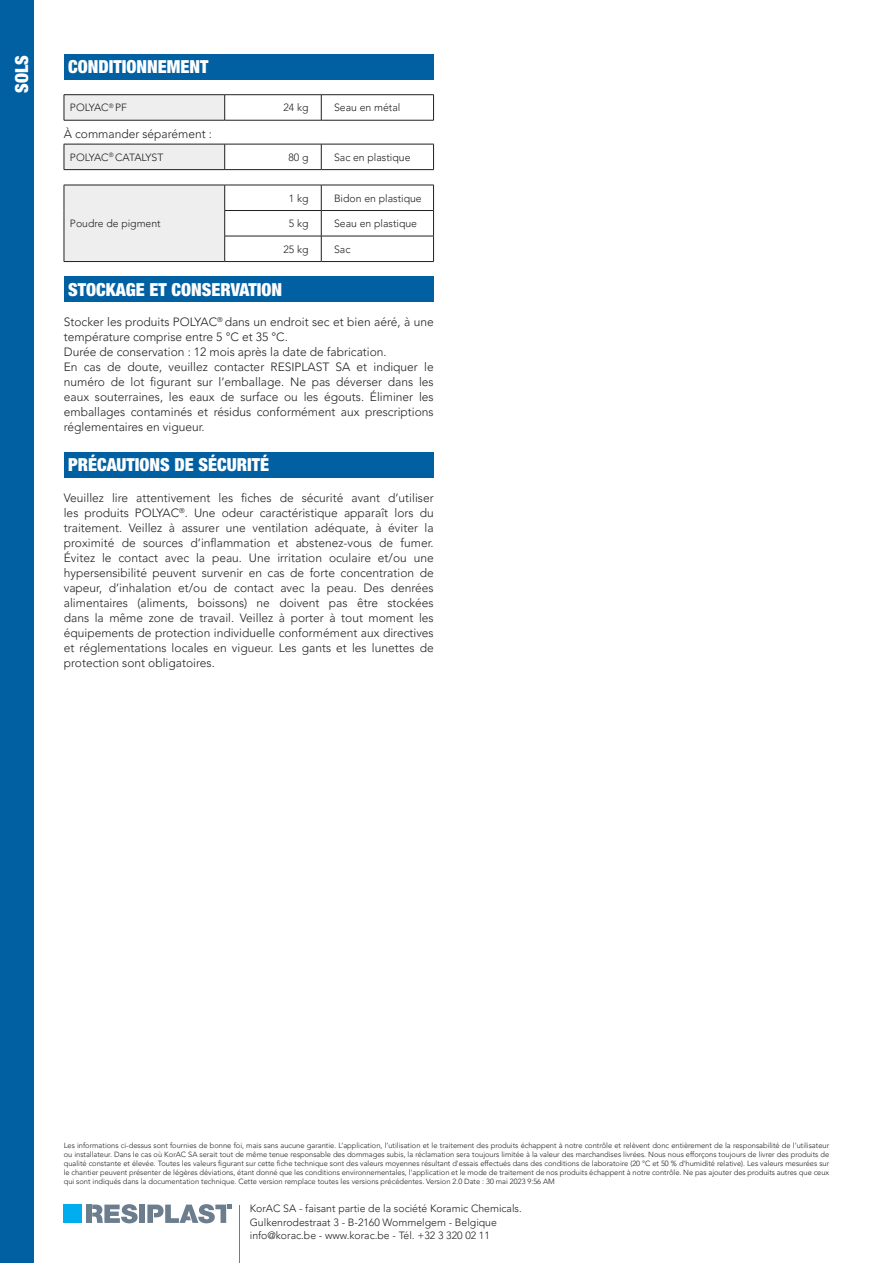
<style>
.page{position:relative;width:893px;height:1263px;background:#fff}
.page>*{position:absolute;margin:0;border:0;box-sizing:border-box;transform-origin:0 0}
.BODY_TEXT{font:900 condensed 18px "Helvetica Neue LT Std";color:#fff}
.BODY_TEXT-2{font:300 12px/15px "Avenir LT Pro";color:#231f20;text-align:justify}
.t1{font:300 10.5px/13.5px "Avenir LT Pro";color:#231f20}
.Body_7{font:300 7.5px/9px "Avenir LT Pro";color:#231f20;text-align:justify}
</style>
<div class="page">
<div style="left:0;top:0;width:34px;height:1263px;background:#0060a2"></div>
<hr style="left:240px;top:1205px;width:1px;height:58px;background:#6c7d8e">
<div style="left:139px;top:1204px;width:6px;height:19px;background:#6c7d8e"></div>
<div style="left:86px;top:1204px;width:5px;height:19px;background:#6c7d8e"></div>
<svg style="left:92px;top:1204px;width:46px;height:19px"></svg>
<svg style="left:147px;top:1204px;width:84px;height:19px"></svg>
<div style="left:64px;top:1204px;width:18px;height:19px;background:#00aeef"></div>
<div style="left:64px;top:54px;width:369px;height:26px;background:#0060a2"></div>
<div style="left:64px;top:95px;width:161px;height:25px;background:#eeeeef"></div>
<hr style="left:64px;top:94px;width:161px;height:1px;background:#231f20">
<svg style="left:64px;top:95px;width:1px;height:25px"></svg>
<hr style="left:225px;top:94px;width:96px;height:1px;background:#231f20">
<svg style="left:224px;top:95px;width:1px;height:25px"></svg>
<hr style="left:64px;top:120px;width:161px;height:1px;background:#231f20">
<hr style="left:225px;top:120px;width:96px;height:1px;background:#231f20">
<hr style="left:321px;top:94px;width:113px;height:1px;background:#231f20">
<svg style="left:321px;top:95px;width:1px;height:25px"></svg>
<svg style="left:433px;top:95px;width:1px;height:25px"></svg>
<hr style="left:321px;top:120px;width:113px;height:1px;background:#231f20">
<div style="left:64px;top:144px;width:161px;height:26px;background:#eeeeef"></div>
<hr style="left:64px;top:144px;width:161px;height:1px;background:#231f20">
<svg style="left:64px;top:144px;width:1px;height:25px"></svg>
<hr style="left:64px;top:169px;width:161px;height:1px;background:#231f20">
<hr style="left:225px;top:144px;width:96px;height:1px;background:#231f20">
<svg style="left:224px;top:144px;width:1px;height:25px"></svg>
<hr style="left:321px;top:144px;width:113px;height:1px;background:#231f20">
<svg style="left:321px;top:144px;width:1px;height:25px"></svg>
<svg style="left:433px;top:144px;width:1px;height:25px"></svg>
<hr style="left:225px;top:169px;width:96px;height:1px;background:#231f20">
<hr style="left:321px;top:169px;width:113px;height:1px;background:#231f20">
<div style="left:64px;top:185px;width:161px;height:77px;background:#eeeeef"></div>
<hr style="left:64px;top:261px;width:161px;height:1px;background:#231f20">
<hr style="left:64px;top:185px;width:161px;height:1px;background:#231f20">
<svg style="left:64px;top:185px;width:1px;height:76px"></svg>
<hr style="left:225px;top:185px;width:96px;height:1px;background:#231f20">
<hr style="left:321px;top:185px;width:113px;height:1px;background:#231f20">
<hr style="left:225px;top:210px;width:96px;height:1px;background:#231f20">
<hr style="left:321px;top:210px;width:113px;height:1px;background:#231f20">
<hr style="left:225px;top:236px;width:96px;height:1px;background:#231f20">
<svg style="left:224px;top:185px;width:1px;height:76px"></svg>
<hr style="left:321px;top:236px;width:113px;height:1px;background:#231f20">
<svg style="left:321px;top:185px;width:1px;height:76px"></svg>
<svg style="left:433px;top:185px;width:1px;height:76px"></svg>
<hr style="left:225px;top:261px;width:96px;height:1px;background:#231f20">
<hr style="left:321px;top:261px;width:113px;height:1px;background:#231f20">
<div style="left:64px;top:277px;width:370px;height:25px;background:#0060a2"></div>
<div style="left:64px;top:452px;width:370px;height:26px;background:#0060a2"></div>
<h1 class="BODY_TEXT" style="left:11px;top:93px;width:39px;rotate:-90deg">SOLS</h1>
<p class="BODY_TEXT" style="left:68px;top:56px;width:142px">CONDITIONNEMENT</p>
<p class="t1" style="left:70px;top:101px;width:59px">POLYAC<sup>®</sup> PF</p>
<p class="t1" style="left:283px;top:101px;width:27px">24 kg</p>
<p class="t1" style="left:334px;top:101px;width:68px">Seau en métal</p>
<p class="BODY_TEXT-2" style="left:64px;top:126px;width:150px">À commander séparément :</p>
<p class="t1" style="left:70px;top:150px;width:95px">POLYAC<sup>®</sup> CATALYST</p>
<p class="t1" style="left:288px;top:150px;width:22px">80 g</p>
<p class="t1" style="left:334px;top:150px;width:78px">Sac en plastique</p>
<p class="t1" style="left:70px;top:217px;width:92px">Poudre de pigment</p>
<p class="t1" style="left:289px;top:191px;width:21px">1 kg</p>
<p class="t1" style="left:334px;top:191px;width:89px">Bidon en plastique</p>
<p class="t1" style="left:289px;top:217px;width:21px">5 kg</p>
<p class="t1" style="left:334px;top:217px;width:85px">Seau en plastique</p>
<p class="t1" style="left:283px;top:242px;width:27px">25 kg</p>
<p class="t1" style="left:334px;top:242px;width:18px">Sac</p>
<p class="BODY_TEXT" style="left:68px;top:278px;width:216px">STOCKAGE ET CONSERVATION</p>
<p class="BODY_TEXT-2" style="left:64px;top:315px;width:371px">Stocker les produits POLYAC<sup>®</sup> dans un endroit sec et bien aéré, à une température comprise entre 5 °C et 35 °C.</p>
<p class="BODY_TEXT-2" style="left:64px;top:345px;width:324px">Durée de conservation : 12 mois après la date de fabrication.</p>
<p class="BODY_TEXT-2" style="left:64px;top:360px;width:371px">En cas de doute, veuillez contacter RESIPLAST SA et indiquer le numéro de lot figurant sur l’emballage. Ne pas déverser dans les eaux souterraines, les eaux de surface ou les égouts. Éliminer les emballages contaminés et résidus conformément aux prescriptions réglementaires en vigueur.</p>
<p class="BODY_TEXT" style="left:68px;top:454px;width:203px">PRÉCAUTIONS DE SÉCURITÉ</p>
<p class="BODY_TEXT-2" style="left:64px;top:490px;width:371px">Veuillez lire attentivement les fiches de sécurité avant d’utiliser les produits POLYAC<sup>®</sup>. Une odeur caractéristique apparaît lors du traitement. Veillez à assurer une ventilation adéquate, à éviter la proximité de sources d’inflammation et abstenez-vous de fumer.<br>Évitez le contact avec la peau. Une irritation oculaire et/ou une hypersensibilité peuvent survenir en cas de forte concentration de vapeur, d’inhalation et/ou de contact avec la peau. Des denrées alimentaires (aliments, boissons) ne doivent pas être stockées dans la même zone de travail. Veillez à porter à tout moment les équipements de protection individuelle conformément aux directives et réglementations locales en vigueur. Les gants et les lunettes de protection sont obligatoires.</p>
<p class="Body_7" style="left:64px;top:1141px;width:767px">Les informations ci-dessus sont fournies de bonne foi, mais sans aucune garantie. L’application, l’utilisation et le traitement des produits échappent à notre contrôle et relèvent donc entièrement de la responsabilité de l’utilisateur ou installateur. Dans le cas où KorAC SA serait tout de même tenue responsable des dommages subis, la réclamation sera toujours limitée à la valeur des marchandises livrées. Nous nous efforçons toujours de livrer des produits de qualité constante et élevée. Toutes les valeurs figurant sur cette fiche technique sont des valeurs moyennes résultant d'essais effectués dans des conditions de laboratoire (20 °C et 50 % d'humidité relative). Les valeurs mesurées sur le chantier peuvent présenter de légères déviations, étant donné que les conditions environnementales, l'application et le mode de traitement de nos produits échappent à notre contrôle. Ne pas ajouter des produits autres que ceux qui sont indiqués dans la documentation technique. Cette version remplace toutes les versions précédentes. Version 2.0 Date : 30 mai 2023 9:56 AM</p>
<p class="t1" style="left:250px;top:1202px;width:273px">KorAC SA - faisant partie de la société Koramic Chemicals.<br>Gulkenrodestraat 3 - B-2160 Wommelgem - Belgique info@korac.be - www.korac.be - Tél. +32 3 320 02 11</p>
</div>
